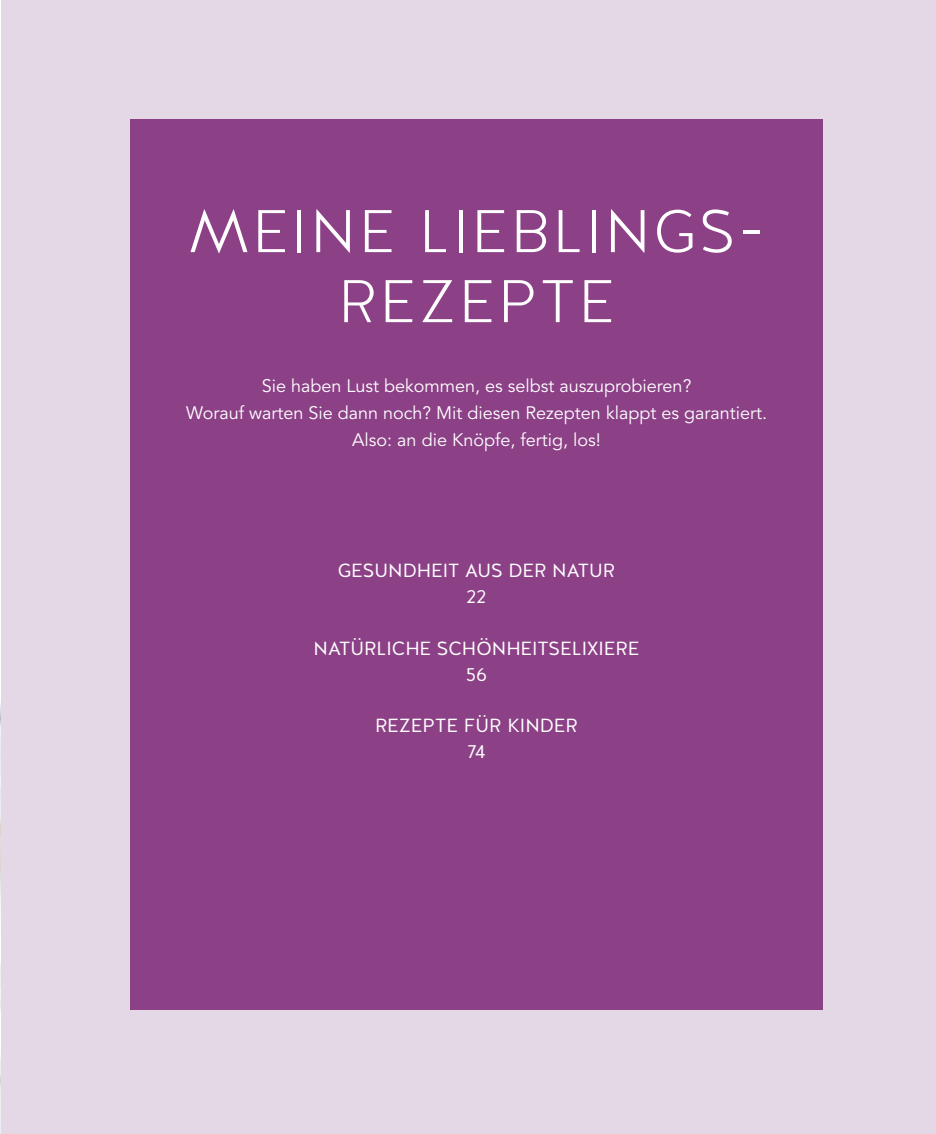
<style>
.page{position:relative;width:936px;height:1134px;background:#fff}
.page>*{position:absolute;margin:0;border:0;box-sizing:border-box;transform-origin:0 0}
.t1{font:300 60px/70px "Halis GR";letter-spacing:.05em;color:#fff;text-align:center}
.t2{font:19px/26px "Halis GR";color:#fff;text-align:center}
.t3{font:18px/27.2px "Avenir LT Std";color:#fff;text-align:center}
</style>
<div class="page">
<div style="left:0;top:0;width:935px;height:1134px;background:#e4d8e7"></div>
<div style="left:130px;top:119px;width:692px;height:890px;background:#8c4187"></div>
<img style="left:0;top:1px;width:1px;height:1132px">
<h1 class="t1" style="left:189px;top:196px;width:577px">MEINE LIEBLINGS-<br>REZEPTE</h1>
<p class="t3" style="left:186px;top:373px;width:582px">Sie haben Lust bekommen, es selbst auszuprobieren?<br>Worauf warten Sie dann noch? Mit diesen Rezepten klappt es garantiert.<br>Also: an die Knöpfe, fertig, los!</p>
<p class="t2" style="left:337px;top:558px;width:279px">GESUNDHEIT AUS DER NATUR<br>22</p>
<p class="t2" style="left:313px;top:635px;width:327px">NATÜRLICHE SCHÖNHEITSELIXIERE<br>56</p>
<p class="t2" style="left:375px;top:713px;width:204px">REZEPTE FÜR KINDER<br>74</p>
</div>
